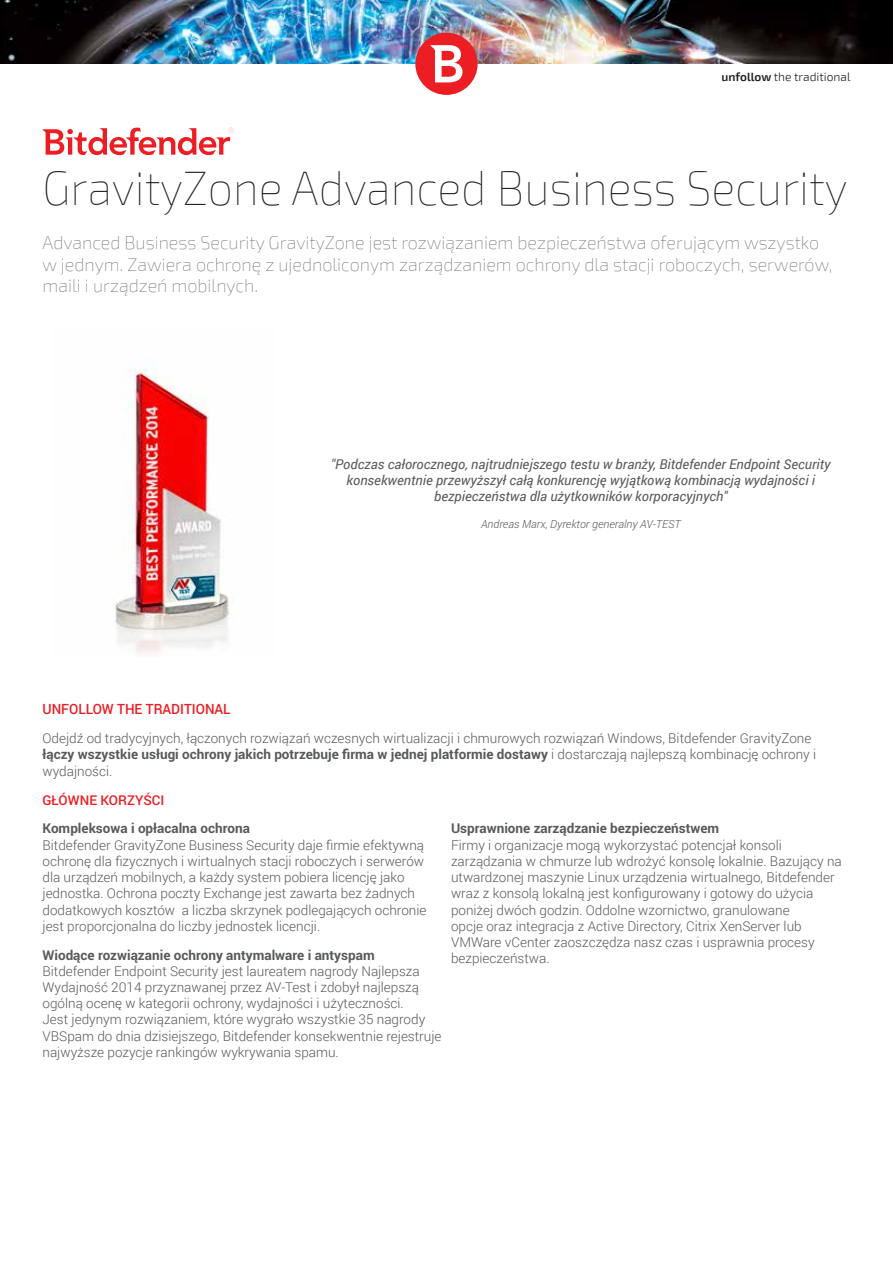
<style>
.page{position:relative;width:893px;height:1263px;background:#fff}
.page>*{position:absolute;margin:0;border:0;box-sizing:border-box;transform-origin:0 0}
.t1{font:100 47.25px "Exo 2";color:#231f20;scale:.95 1}
.t2{font:100 18px/21.6px "Exo 2";color:#58595b}
.t3{font:500 14.25px "Roboto";color:#ed1d24;scale:.95 1}
.t4{font:300 13.5px/16.2px "Roboto";color:#58595b}
.t5{font:italic 13.5px/16.2px "Roboto";color:#58595b;text-align:center}
.t6{font:700 13.5px "Roboto";color:#58595b}
.t7{font:500 13.5px "Roboto";color:#ed1d24}
.t8{font:300 12px "Exo 2";color:#231f20}
.t9{font:italic 300 11.25px "Roboto";color:#58595b}
.s1{font-weight:600}
.s2{font-weight:700}
</style>
<div class="page">
<img style="left:0;top:0;width:893px;height:63px">
<div style="left:415px;top:33px;width:63px;height:62px;background:#ed1d24;border-radius:50%"></div>
<svg style="left:430px;top:45px;width:32px;height:37px"></svg>
<svg style="left:43px;top:127px;width:191px;height:29px"></svg>
<img style="left:114px;top:368px;width:115px;height:285px">
<p class="t8" style="left:721px;top:70px;width:131px"><span class="s1">unfollow</span> the traditional</p>
<h1 class="t1" style="left:43px;top:162px;width:849px">GravityZone Advanced Business Security</h1>
<h2 class="t2" style="left:43px;top:232px;width:792px">Advanced Business Security GravityZone jest rozwiązaniem bezpieczeństwa oferującym wszystko w jednym. Zawiera ochronę z ujednoliconym zarządzaniem ochrony dla stacji roboczych, serwerów, maili i urządzeń mobilnych.</h2>
<p class="t5" style="left:331px;top:456px;width:501px">"Podczas całorocznego, najtrudniejszego testu w branży, Bitdefender Endpoint Security konsekwentnie przewyższył całą konkurencję wyjątkową kombinacją wydajności i bezpieczeństwa dla użytkowników korporacyjnych"</p>
<p class="t9" style="left:481px;top:516px;width:201px">Andreas Marx, Dyrektor generalny AV-TEST</p>
<p class="t3" style="left:43px;top:698px;width:199px">UNFOLLOW THE TRADITIONAL</p>
<p class="t4" style="left:43px;top:730px;width:775px">Odejdź od tradycyjnych, łączonych rozwiązań wczesnych wirtualizacji i chmurowych rozwiązań Windows, Bitdefender GravityZone <span class="s2">łączy wszystkie usługi ochrony jakich potrzebuje firma w jednej platformie dostawy</span> i dostarczają najlepszą kombinację ochrony i wydajności.</p>
<p class="t7" style="left:43px;top:790px;width:123px">GŁÓWNE KORZYŚCI</p>
<p class="t6" style="left:43px;top:819px;width:209px">Kompleksowa i opłacalna ochrona</p>
<p class="t4" style="left:43px;top:836px;width:385px">Bitdefender GravityZone Business Security daje firmie efektywną ochronę dla fizycznych i wirtualnych stacji roboczych i serwerów dla urządzeń mobilnych, a każdy system pobiera licencję jako jednostka. Ochrona poczty Exchange jest zawarta bez żadnych dodatkowych kosztów a liczba skrzynek podlegających ochronie jest proporcjonalna do liczby jednostek licencji.</p>
<p class="t6" style="left:43px;top:945px;width:334px">Wiodące rozwiązanie ochrony antymalware i antyspam</p>
<p class="t4" style="left:43px;top:962px;width:401px">Bitdefender Endpoint Security jest laureatem nagrody Najlepsza Wydajność 2014 przyznawanej przez AV-Test i zdobył najlepszą ogólną ocenę w kategorii ochrony, wydajności i użyteczności.<br>Jest jedynym rozwiązaniem, które wygrało wszystkie 35 nagrody VBSpam do dnia dzisiejszego, Bitdefender konsekwentnie rejestruje najwyższe pozycje rankingów wykrywania spamu.</p>
<p class="t6" style="left:451px;top:819px;width:270px">Usprawnione zarządzanie bezpieczeństwem</p>
<p class="t4" style="left:451px;top:836px;width:392px">Firmy i organizacje mogą wykorzystać potencjał konsoli zarządzania w chmurze lub wdrożyć konsolę lokalnie. Bazujący na utwardzonej maszynie Linux urządzenia wirtualnego, Bitdefender wraz z konsolą lokalną jest konfigurowany i gotowy do użycia poniżej dwóch godzin. Oddolne wzornictwo, granulowane<br>opcje oraz integracja z Active Directory, Citrix XenServer lub VMWare vCenter zaoszczędza nasz czas i usprawnia procesy bezpieczeństwa.</p>
</div>
